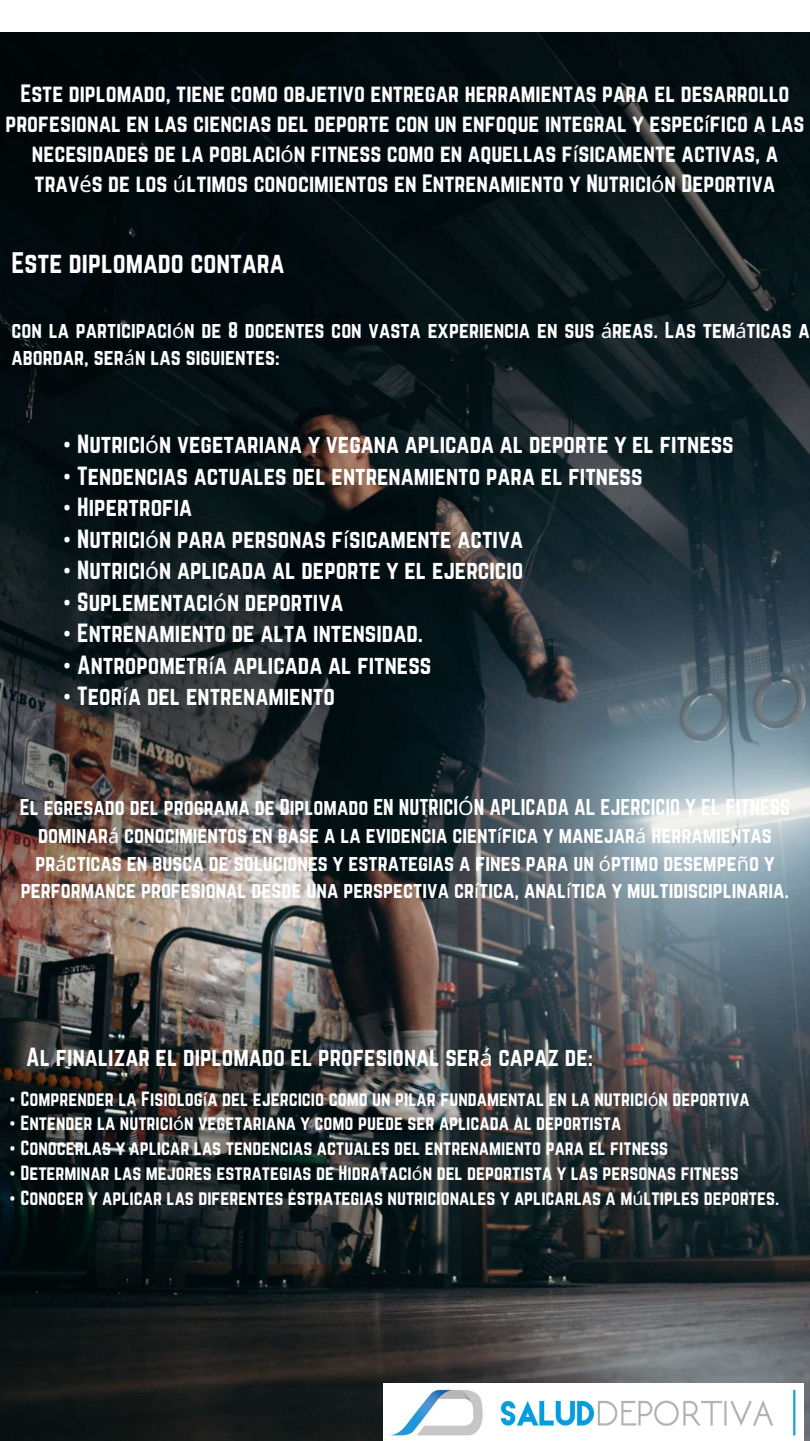
<style>
.page{position:relative;width:810px;height:1441px;background:#fff}
.page>*{position:absolute;margin:0;border:0;box-sizing:border-box;transform-origin:0 0}
.t1{font:26px "Norwester";color:#fff}
.t2{font:23px "Norwester";color:#fff}
.t3{font:21.9px/30px "Norwester";color:#fff;text-align:center}
.t4{font:20px/27.8px "Norwester";color:#fff}
.t5{font:18px "Norwester";color:#fff}
.s1{font-family:"Noto Sans"}
</style>
<div class="page">
<img style="left:0;top:32px;width:810px;height:1408px">
<img style="left:383px;top:1383px;width:420px;height:57px">
<p class="t3" style="left:5px;top:78px;width:801px">Este diplomado, tiene como objetivo entregar herramientas para el desarrollo profesional en las ciencias del deporte con un enfoque integral y espec<span class="s1">í</span>fico a las necesidades de la poblaci<span class="s1">ó</span>n fitness como en aquellas f<span class="s1">í</span>sicamente activas, a trav<span class="s1">é</span>s de los <span class="s1">ú</span>ltimos conocimientos en Entrenamiento y Nutrici<span class="s1">ó</span>n Deportiva</p>
<h1 class="t1" style="left:12px;top:247px;width:275px">Este diplomado contara</h1>
<p class="t4" style="left:12px;top:316px;width:800px">con la participaci<span class="s1">ó</span>n de 8 docentes con vasta experiencia en sus <span class="s1">á</span>reas. Las tem<span class="s1">á</span>ticas a abordar, ser<span class="s1">á</span>n las siguientes:</p>
<p class="t2" style="left:63px;top:430px;width:672px"><span class="s1">•</span> Nutrici<span class="s1">ó</span>n vegetariana y vegana aplicada al deporte y el fitness</p>
<p class="t2" style="left:63px;top:461px;width:581px"><span class="s1">•</span> Tendencias actuales del entrenamiento para el fitness</p>
<p class="t2" style="left:63px;top:493px;width:131px"><span class="s1">•</span> Hipertrofia</p>
<p class="t2" style="left:63px;top:524px;width:462px"><span class="s1">•</span> Nutrici<span class="s1">ó</span>n para personas f<span class="s1">í</span>sicamente activa</p>
<p class="t2" style="left:63px;top:556px;width:462px"><span class="s1">•</span> Nutrici<span class="s1">ó</span>n aplicada al deporte y el ejercicio</p>
<p class="t2" style="left:63px;top:587px;width:282px"><span class="s1">•</span> Suplementaci<span class="s1">ó</span>n deportiva</p>
<p class="t2" style="left:63px;top:619px;width:362px"><span class="s1">•</span> Entrenamiento de alta intensidad.</p>
<p class="t2" style="left:63px;top:650px;width:370px"><span class="s1">•</span> Antropometr<span class="s1">í</span>a aplicada al fitness</p>
<p class="t2" style="left:63px;top:682px;width:273px"><span class="s1">•</span> Teor<span class="s1">í</span>a del entrenamiento</p>
<p class="t4" style="left:20px;top:793px;width:772px;text-align:center">El egresado del programa de Diplomado EN NUTRICI<span class="s1">Ó</span>N APLICADA AL EJERCICIO Y EL FITNESS dominar<span class="s1">á</span> conocimientos en base a la evidencia cient<span class="s1">í</span>fica y manejar<span class="s1">á</span> herramientas pr<span class="s1">á</span>cticas en busca de soluciones y estrategias a fines para un <span class="s1">ó</span>ptimo desempe<span class="s1">ñ</span>o y performance profesional desde una perspectiva cr<span class="s1">í</span>tica, anal<span class="s1">í</span>tica y multidisciplinaria.</p>
<p class="t2" style="left:26px;top:1042px;width:568px">Al finalizar el diplomado el profesional ser<span class="s1">á</span> capaz de:</p>
<p class="t5" style="left:9px;top:1087px;width:742px"><span class="s1">•</span> Comprender la Fisiolog<span class="s1">í</span>a del ejercicio como un pilar fundamental en la nutrici<span class="s1">ó</span>n deportiva</p>
<p class="t5" style="left:9px;top:1112px;width:614px"><span class="s1">•</span> Entender la nutrici<span class="s1">ó</span>n vegetariana y como puede ser aplicada al deportista</p>
<p class="t5" style="left:9px;top:1136px;width:661px"><span class="s1">•</span> Conocerlas y aplicar las tendencias actuales del entrenamiento para el fitness</p>
<p class="t5" style="left:9px;top:1161px;width:731px"><span class="s1">•</span> Determinar las mejores estrategias de Hidrataci<span class="s1">ó</span>n del deportista y las personas fitness</p>
<p class="t5" style="left:9px;top:1186px;width:772px"><span class="s1">•</span> Conocer y aplicar las diferentes estrategias nutricionales y aplicarlas a m<span class="s1">ú</span>ltiples deportes.</p>
</div>
